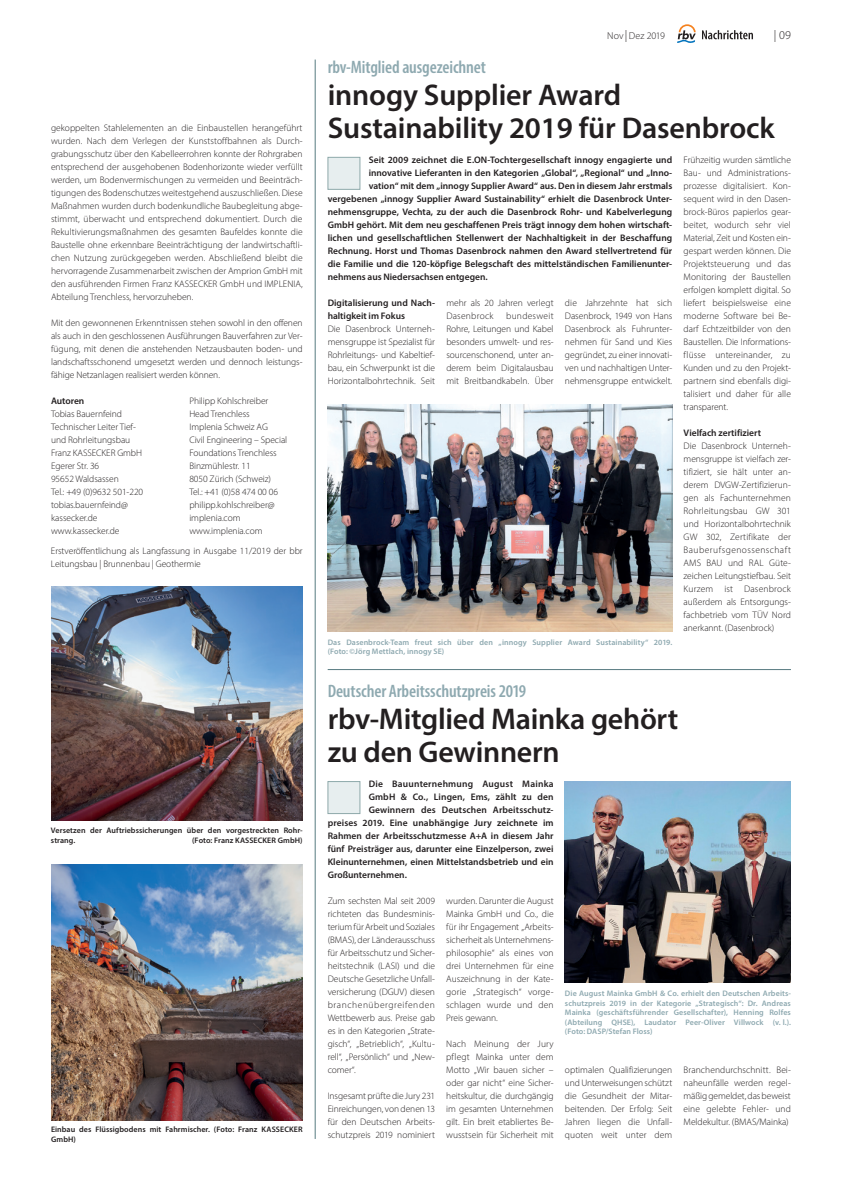
<style>
.page{position:relative;width:842px;height:1191px;background:#fff}
.page>*{position:absolute;margin:0;border:0;box-sizing:border-box;transform-origin:0 0}
.t1{font:600 30px/32.5px "Myriad Pro";letter-spacing:-.005em;color:#231f20}
.t2{font:600 condensed 18px "Myriad Pro";letter-spacing:-.005em;color:#8ea9b0}
.t3{font:300 12px "Myriad Pro";color:#231f20}
.t4{font:300 10px "Myriad Pro";letter-spacing:-.005em;color:#231f20}
.t5{font:300 9.5px/13px "Myriad Pro";letter-spacing:-.005em;color:#231f20;text-align:justify}
.t6{font:600 9.5px/13px "Myriad Pro";letter-spacing:.005em;color:#231f20}
.t7{font:600 8px/9.6px "Myriad Pro";letter-spacing:.01em;color:#8ea9b0}
.t8{font:600 8px/9.6px "Myriad Pro";letter-spacing:.005em;color:#231f20}
.s1{font-size:12px}
</style>
<div class="page">
<svg style="left:677px;top:24px;width:19px;height:19px"></svg>
<svg style="left:702px;top:30px;width:51px;height:9px"></svg>
<img style="left:51px;top:586px;width:252px;height:234px">
<img style="left:51px;top:864px;width:252px;height:256px">
<div style="left:328px;top:157px;width:32px;height:33px;background:#e7eeef;border:1px solid #8ea9aa"></div>
<div style="left:328px;top:781px;width:32px;height:33px;background:#e7eeef;border:1px solid #8ea9aa"></div>
<img style="left:328px;top:404px;width:344px;height:228px">
<img style="left:565px;top:781px;width:226px;height:202px">
<hr style="left:315px;top:60px;width:1px;height:1079px;background:#577b81">
<hr style="left:328px;top:669px;width:463px;height:1px;background:#577b81">
<p class="t5" style="left:51px;top:121px;width:253px">gekoppelten Stahlelementen an die Einbaustellen herangeführt wurden. Nach dem Verlegen der Kunststoffbahnen als Durch&shy;grabungsschutz über den Kabelleerrohren konnte der Rohrgraben entsprechend der ausgehobenen Bodenhorizonte wieder verfüllt werden, um Bodenvermischungen zu vermeiden und Beeinträch&shy;tigungen des Bodenschutzes weitestgehend auszuschließen. Diese Maßnahmen wurden durch bodenkundliche Baubegleitung abge&shy;stimmt, überwacht und entsprechend dokumentiert. Durch die Rekultivierungsmaßnahmen des gesamten Baufeldes konnte die Baustelle ohne erkennbare Beeinträchtigung der landwirtschaftli&shy;chen Nutzung zurückgegeben werden. Abschließend bleibt die hervorragende Zusammenarbeit zwischen der Amprion GmbH mit den ausführenden Firmen Franz KASSECKER GmbH und IMPLENIA, Abteilung Trenchless, hervorzuheben.</p>
<p class="t5" style="left:51px;top:316px;width:253px">Mit den gewonnenen Erkenntnissen stehen sowohl in den offenen als auch in den geschlossenen Ausführungen Bauverfahren zur Ver&shy;fügung, mit denen die anstehenden Netzausbauten boden- und landschaftsschonend umgesetzt werden und dennoch leistungs&shy;fähige Netzanlagen realisiert werden können.</p>
<p class="t6" style="left:51px;top:394px;width:35px">Autoren</p>
<p class="t5" style="left:51px;top:407px;width:94px;text-align:left">Tobias Bauernfeind<br>Technischer Leiter Tief&shy;und Rohrleitungsbau<br>Franz KASSECKER GmbH<br>Egerer Str. 36<br>95652 Waldsassen<br>Tel.: +49 (0)9632 501-220 tobias.bauernfeind@ kassecker.de www.kassecker.de</p>
<p class="t5" style="left:189px;top:394px;width:99px;text-align:left">Philipp Kohlschreiber<br>Head Trenchless<br>Implenia Schweiz AG<br>Civil Engineering – Special<br>Foundations Trenchless<br>Binzmühlestr. 11<br>8050 Zürich (Schweiz)<br>Tel.: +41 (0)58 474 00 06 philipp.kohlschreiber@ implenia.com www.implenia.com</p>
<p class="t5" style="left:51px;top:544px;width:253px">Erstveröffentlichung als Langfassung in Ausgabe 11/2019 der bbr<br>Leitungsbau | Brunnenbau | Geothermie</p>
<p class="t8" style="left:51px;top:825px;width:253px">Versetzen der Auftriebssicherungen über den vorgestreckten Rohr&shy;strang.</p>
<p class="t8" style="left:192px;top:835px;width:112px">(Foto: Franz KASSECKER GmbH)</p>
<p class="t8" style="left:51px;top:1124px;width:253px">Einbau des Flüssigbodens mit Fahrmischer. (Foto: Franz KASSECKER<br>GmbH)</p>
<h2 class="t2" style="left:328px;top:55px;width:160px">rbv-Mitglied ausgezeichnet</h2>
<p class="t4" style="left:607px;top:30px;width:59px">Nov <span class="s1">|</span>Dez 2019</p>
<p class="t3" style="left:774px;top:28px;width:18px">| 09</p>
<h1 class="t1" style="left:328px;top:78px;width:449px">innogy Supplier Award<br>Sustainability 2019 für Dasenbrock</h1>
<p class="t6" style="left:369px;top:153px;width:305px">Seit 2009 zeichnet die E.ON-Tochtergesellschaft innogy engagierte und</p>
<p class="t6" style="left:369px;top:166px;width:305px">innovative Lieferanten in den Kategorien „Global“, „Regional“ und „Inno-</p>
<p class="t6" style="left:369px;top:179px;width:305px">vation“ mit dem „innogy Supplier Award“ aus. Den in diesem Jahr erstmals</p>
<p class="t6" style="left:328px;top:192px;width:346px">vergebenen „innogy Supplier Award Sustainability“ erhielt die Dasenbrock Unter-</p>
<p class="t6" style="left:328px;top:205px;width:346px">nehmensgruppe, Vechta, zu der auch die Dasenbrock Rohr- und Kabelverlegung</p>
<p class="t6" style="left:328px;top:218px;width:346px">GmbH gehört. Mit dem neu geschaffenen Preis trägt innogy dem hohen wirtschaft-</p>
<p class="t6" style="left:328px;top:231px;width:346px">lichen und gesellschaftlichen Stellenwert der Nachhaltigkeit in der Beschaffung</p>
<p class="t6" style="left:328px;top:244px;width:346px">Rechnung. Horst und Thomas Dasenbrock nahmen den Award stellvertretend für</p>
<p class="t6" style="left:328px;top:257px;width:346px">die Familie und die 120-köpfige Belegschaft des mittelständischen Familienunter-</p>
<p class="t6" style="left:328px;top:270px;width:162px">nehmens aus Niedersachsen entgegen.</p>
<p class="t6" style="left:328px;top:296px;width:108px">Digitalisierung und Nach&shy;haltigkeit im Fokus</p>
<p class="t5" style="left:328px;top:323px;width:109px">Die Dasenbrock Unterneh&shy;mensgruppe ist Spezialist für Rohrleitungs- und Kabeltief&shy;bau, ein Schwerpunkt ist die Horizontalbohrtechnik. Seit</p>
<p class="t5" style="left:565px;top:297px;width:109px">die Jahrzehnte hat sich Dasenbrock, 1949 von Hans Dasenbrock als Fuhrunter&shy;nehmen für Sand und Kies gegründet, zu einer innovati&shy;ven und nachhaltigen Unter&shy;nehmensgruppe entwickelt.</p>
<p class="t5" style="left:446px;top:297px;width:109px">mehr als 20 Jahren verlegt<br>Dasenbrock</p>
<p class="t5" style="left:446px;top:310px;width:109px;text-align:left;text-indent:60px">bundesweit<br>Rohre, Leitungen und Kabel besonders umwelt- und res&shy;sourcenschonend, unter an-- derem beim Digitalausbau mit Breitbandkabeln. Über</p>
<p class="t7" style="left:328px;top:637px;width:346px">Das Dasenbrock-Team freut sich über den „innogy Supplier Award Sustainability“ 2019. (Foto: ©Jörg Mettlach, innogy SE)</p>
<h2 class="t2" style="left:328px;top:679px;width:200px">Deutscher Arbeitsschutzpreis 2019</h2>
<p class="t5" style="left:684px;top:154px;width:109px;text-align:left">Frühzeitig wurden sämtliche<br>Bau- und Administrations&shy;prozesse digitalisiert. Kon&shy;sequent wird in den Dasen&shy;brock-Büros papierlos gear&shy;beitet, wodurch sehr viel<br>Material, Zeit und Kosten ein&shy;gespart werden können. Die<br>Projektsteuerung und das<br>Monitoring der Baustellen erfolgen komplett digital. So liefert beispielsweise eine moderne Software bei Be-- darf Echtzeitbilder von den<br>Baustellen. Die Informations&shy;flüsse untereinander, zu<br>Kunden und zu den Projekt&shy;partnern sind ebenfalls digi&shy;talisiert und daher für alle transparent.</p>
<p class="t6" style="left:684px;top:426px;width:79px">Vielfach zertifiziert</p>
<p class="t5" style="left:684px;top:439px;width:109px;text-align:left">Die Dasenbrock Unterneh&shy;mensgruppe ist vielfach zer&shy;tifiziert, sie hält unter an-- derem DVGW-Zertifizierun&shy;gen als Fachunternehmen<br>Rohrleitungsbau GW 301 und Horizontalbohrtechnik<br>GW 302, Zertifikate der<br>Bauberufsgenossenschaft<br>AMS BAU und RAL Güte&shy;zeichen Leitungstiefbau. Seit<br>Kurzem ist Dasenbrock außerdem als Entsorgungs&shy;fachbetrieb vom TÜV Nord anerkannt. (Dasenbrock)</p>
<h1 class="t1" style="left:328px;top:702px;width:352px">rbv-Mitglied Mainka gehört zu den Gewinnern</h1>
<p class="t6" style="left:369px;top:777px;width:186px">Die Bauunternehmung August Mainka</p>
<p class="t6" style="left:369px;top:790px;width:186px">GmbH &amp; Co., Lingen, Ems, zählt zu den</p>
<p class="t6" style="left:369px;top:803px;width:186px">Gewinnern des Deutschen Arbeitsschutz-</p>
<p class="t6" style="left:328px;top:816px;width:227px">preises 2019. Eine unabhängige Jury zeichnete im</p>
<p class="t6" style="left:328px;top:829px;width:227px">Rahmen der Arbeitsschutzmesse A+A in diesem Jahr</p>
<p class="t6" style="left:328px;top:842px;width:227px">fünf Preisträger aus, darunter eine Einzelperson, zwei</p>
<p class="t6" style="left:328px;top:855px;width:227px">Kleinunternehmen, einen Mittelstandsbetrieb und ein</p>
<p class="t6" style="left:328px;top:868px;width:81px">Großunternehmen.</p>
<p class="t5" style="left:328px;top:894px;width:109px">Zum sechsten Mal seit 2009 richteten das Bundesminis&shy;terium für Arbeit und Soziales (BMAS), der Länderausschuss für Arbeitsschutz und Sicher&shy;heitstechnik (LASI) und die Deutsche Gesetzliche Unfall&shy;versicherung (DGUV) diesen branchenübergreifenden Wettbewerb aus. Preise gab es in den Kategorien „Strate&shy;gisch“, „Betrieblich“, „Kultu&shy;rell“, „Persönlich“ und „New&shy;comer“.</p>
<p class="t5" style="left:328px;top:1089px;width:109px">Insgesamt prüfte die Jury 231<br>Einreichungen, von denen 13 für den Deutschen Arbeits&shy;schutzpreis 2019 nominiert</p>
<p class="t5" style="left:446px;top:894px;width:109px">wurden. Darunter die August Mainka GmbH und Co., die für ihr Engagement „Arbeits&shy;sicherheit als Unternehmens&shy;philosophie“ als eines von drei Unternehmen für eine Auszeichnung in der Kate&shy;gorie „Strategisch“ vorge&shy;schlagen wurde und den Preis gewann.</p>
<p class="t5" style="left:446px;top:1037px;width:109px;text-align:left">Nach Meinung der Jury pflegt Mainka unter dem<br>Motto „Wir bauen sicher – oder gar nicht“ eine Sicher&shy;heitskultur, die durchgängig im gesamten Unternehmen gilt. Ein breit etabliertes Be-- wusstsein für Sicherheit mit</p>
<p class="t7" style="left:565px;top:988px;width:227px;text-align:justify">Die August Mainka GmbH &amp; Co. erhielt den Deutschen Arbeits&shy;schutzpreis 2019 in der Kategorie „Strategisch“: Dr. Andreas Mainka (geschäftsführender Gesellschafter), Henning Rolfes (Abteilung QHSE), Laudator Peer-Oliver Villwock (v. l.). (Foto: DASP/Stefan Floss)</p>
<p class="t5" style="left:565px;top:1063px;width:109px">optimalen Qualifizierungen und Unterweisungen schützt die Gesundheit der Mitar&shy;beitenden. Der Erfolg: Seit Jahren liegen die Unfall&shy;quoten weit unter dem</p>
<p class="t5" style="left:684px;top:1063px;width:109px">Branchendurchschnitt. Bei&shy;naheunfälle werden regel&shy;mäßig gemeldet, das beweist eine gelebte Fehler- und Meldekultur. (BMAS/Mainka)</p>
</div>
